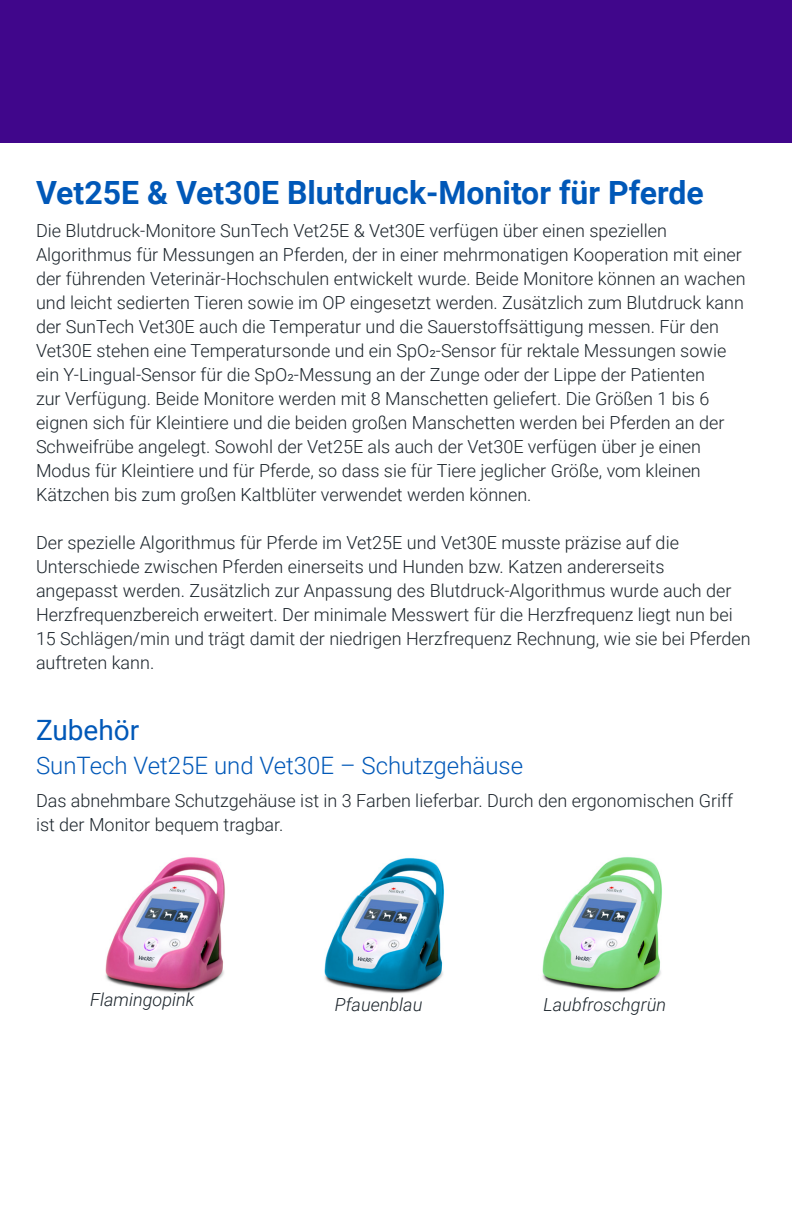
<style>
.page{position:relative;width:792px;height:1224px;background:#fff}
.page>*{position:absolute;margin:0;border:0;box-sizing:border-box;transform-origin:0 0}
.t1{font:700 32px "Roboto";color:#0058b8}
.t2{font:28px "Roboto";color:#0058b8}
.t3{font:300 24px "Roboto";color:#0058b8}
.t4{font:300 18px/24px "Roboto";color:#1b242b}
.t5{font:italic 300 18px "Roboto";color:#1b242b}
</style>
<div class="page">
<div style="left:0;top:0;width:792px;height:142px;background:#40068b"></div>
<img style="left:105px;top:857px;width:120px;height:136px">
<img style="left:324px;top:857px;width:120px;height:137px">
<img style="left:542px;top:857px;width:120px;height:136px">
<h1 class="t1" style="left:36px;top:170px;width:669px">Vet25E &amp; Vet30E Blutdruck-Monitor für Pferde</h1>
<p class="t4" style="left:36px;top:218px;width:711px">Die Blutdruck-Monitore SunTech Vet25E &amp; Vet30E verfügen über einen speziellen Algorithmus für Messungen an Pferden, der in einer mehrmonatigen Kooperation mit einer der führenden Veterinär-Hochschulen entwickelt wurde. Beide Monitore können an wachen und leicht sedierten Tieren sowie im OP eingesetzt werden. Zusätzlich zum Blutdruck kann der SunTech Vet30E auch die Temperatur und die Sauerstoffsättigung messen. Für den Vet30E stehen eine Temperatursonde und ein SpO2-Sensor für rektale Messungen sowie ein Y-Lingual-Sensor für die SpO2-Messung an der Zunge oder der Lippe der Patienten<br>zur Verfügung. Beide Monitore werden mit 8 Manschetten geliefert. Die Größen 1 bis 6 eignen sich für Kleintiere und die beiden großen Manschetten werden bei Pferden an der Schweifrübe angelegt. Sowohl der Vet25E als auch der Vet30E verfügen über je einen Modus für Kleintiere und für Pferde, so dass sie für Tiere jeglicher Größe, vom kleinen Kätzchen bis zum großen Kaltblüter verwendet werden können.</p>
<p class="t4" style="left:36px;top:530px;width:716px">Der spezielle Algorithmus für Pferde im Vet25E und Vet30E musste präzise auf die Unterschiede zwischen Pferden einerseits und Hunden bzw. Katzen andererseits angepasst werden. Zusätzlich zur Anpassung des Blutdruck-Algorithmus wurde auch der Herzfrequenzbereich erweitert. Der minimale Messwert für die Herzfrequenz liegt nun bei 15 Schlägen/min und trägt damit der niedrigen Herzfrequenz Rechnung, wie sie bei Pferden auftreten kann.</p>
<h2 class="t2" style="left:36px;top:710px;width:105px">Zubehör</h2>
<h3 class="t3" style="left:36px;top:748px;width:489px">SunTech Vet25E und Vet30E – Schutzgehäuse</h3>
<p class="t4" style="left:36px;top:788px;width:699px">Das abnehmbare Schutzgehäuse ist in 3 Farben lieferbar. Durch den ergonomischen Griff ist der Monitor bequem tragbar.</p>
<p class="t5" style="left:90px;top:987px;width:106px">Flamingopink</p>
<p class="t5" style="left:335px;top:992px;width:89px">Pfauenblau</p>
<p class="t5" style="left:544px;top:992px;width:124px">Laubfroschgrün</p>
</div>
